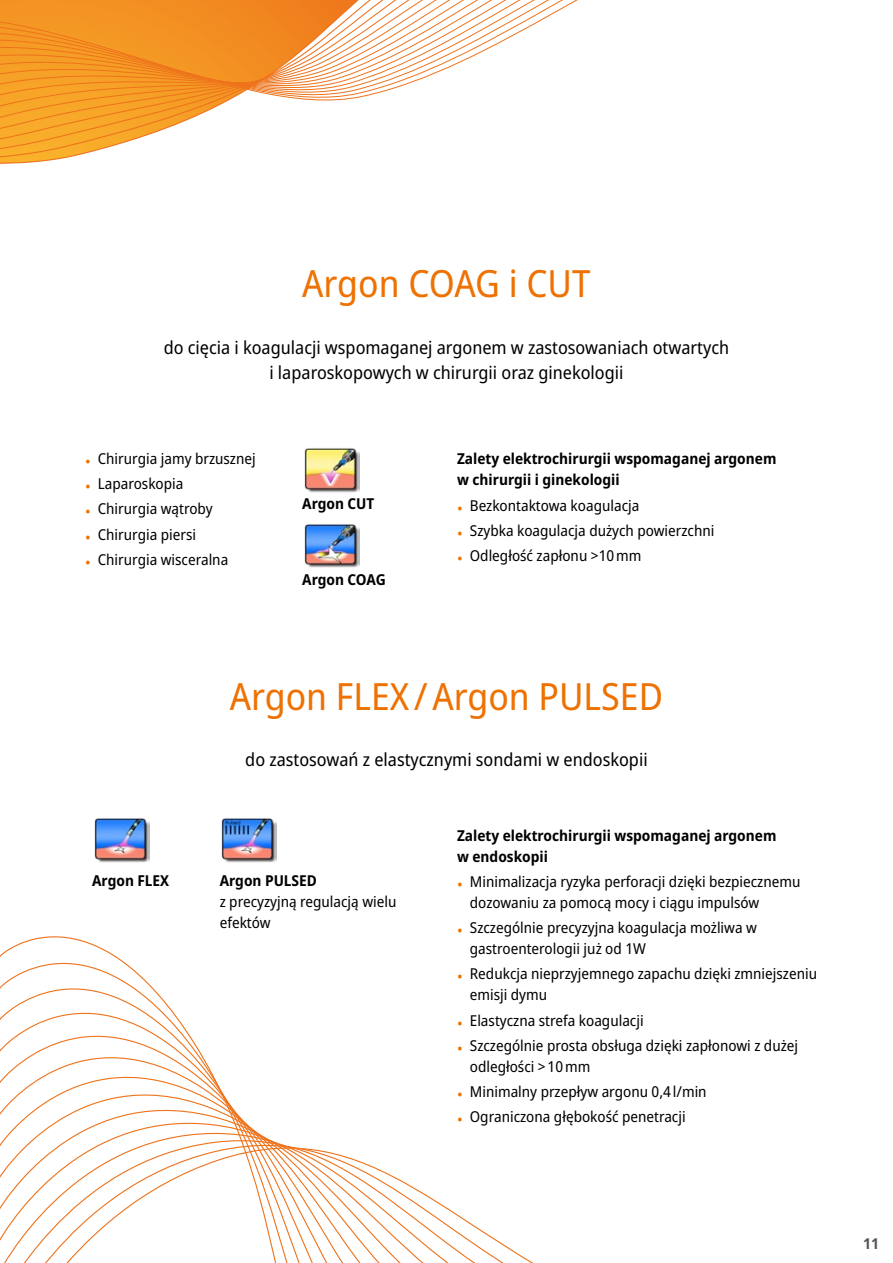
<style>
.page{position:relative;width:893px;height:1263px;background:#fff}
.page>*{position:absolute;margin:0;border:0;box-sizing:border-box;transform-origin:0 0}
.t1{font:semi-condensed 37.5px "Noto Sans";color:#ee7203}
.t2{font:semi-condensed 18px/25.5px "Noto Sans";color:#000;text-align:center}
.t3{font:semi-condensed 15px/21px "Noto Sans";color:#000}
.t4{font:700 semi-condensed 15px/21.6px "Noto Sans";color:#000}
.t5{font:700 semi-condensed 15px "Noto Sans";color:#575756}
.s1{color:#ee7203}
</style>
<div class="page">
<svg style="left:0;top:0;width:578px;height:164px"></svg>
<svg style="left:0;top:936px;width:534px;height:327px"></svg>
<img style="left:304px;top:448px;width:55px;height:45px">
<img style="left:304px;top:524px;width:55px;height:44px">
<img style="left:94px;top:818px;width:55px;height:45px">
<img style="left:222px;top:818px;width:55px;height:45px">
<h1 class="t1" style="left:302px;top:257px;width:290px">Argon COAG i CUT</h1>
<p class="t2" style="left:164px;top:335px;width:567px">do cięcia i koagulacji wspomaganej argonem w zastosowaniach otwartych i laparoskopowych w chirurgii oraz ginekologii</p>
<p class="t3" style="left:85px;top:448px;width:172px"><span class="s1">•</span> Chirurgia jamy brzusznej</p>
<p class="t3" style="left:85px;top:474px;width:100px"><span class="s1">•</span> Laparoskopia</p>
<p class="t3" style="left:85px;top:499px;width:129px"><span class="s1">•</span> Chirurgia wątroby</p>
<p class="t3" style="left:85px;top:524px;width:113px"><span class="s1">•</span> Chirurgia piersi</p>
<p class="t3" style="left:85px;top:549px;width:145px"><span class="s1">•</span> Chirurgia wisceralna</p>
<p class="t4" style="left:302px;top:493px;width:74px">Argon CUT</p>
<p class="t4" style="left:302px;top:569px;width:85px">Argon COAG</p>
<p class="t4" style="left:457px;top:448px;width:321px">Zalety elektrochirurgii wspomaganej argonem w chirurgii i ginekologii</p>
<p class="t3" style="left:457px;top:495px;width:184px"><span class="s1">•</span> Bezkontaktowa koagulacja</p>
<p class="t3" style="left:457px;top:520px;width:259px"><span class="s1">•</span> Szybka koagulacja dużych powierzchni</p>
<p class="t3" style="left:457px;top:546px;width:186px"><span class="s1">•</span> Odległość zapłonu &gt;10mm</p>
<h1 class="t1" style="left:230px;top:670px;width:435px">Argon FLEX/Argon PULSED</h1>
<p class="t4" style="left:92px;top:870px;width:79px">Argon FLEX</p>
<p class="t2" style="left:245px;top:747px;width:404px">do zastosowań z elastycznymi sondami w endoskopii</p>
<p class="t4" style="left:220px;top:870px;width:99px">Argon PULSED</p>
<p class="t3" style="left:220px;top:891px;width:178px">z precyzyjną regulacją wielu efektów</p>
<p class="t4" style="left:457px;top:825px;width:321px;line-height:21px">Zalety elektrochirurgii wspomaganej argonem w endoskopii</p>
<p class="t3" style="left:470px;top:871px;width:332px;text-indent:-13px"><span class="s1">•</span> Minimalizacja ryzyka perforacji dzięki bezpiecznemu dozowaniu za pomocą mocy i ciągu impulsów</p>
<p class="t3" style="left:470px;top:917px;width:289px;text-indent:-13px"><span class="s1">•</span> Szczególnie precyzyjna koagulacja możliwa w gastroenterologii już od 1W</p>
<p class="t3" style="left:470px;top:964px;width:349px;text-indent:-13px"><span class="s1">•</span> Redukcja nieprzyjemnego zapachu dzięki zmniejszeniu emisji dymu</p>
<p class="t3" style="left:457px;top:1010px;width:188px"><span class="s1">•</span> Elastyczna strefa koagulacji</p>
<p class="t3" style="left:470px;top:1035px;width:330px;text-indent:-13px"><span class="s1">•</span> Szczególnie prosta obsługa dzięki zapłonowi z dużej odległości &gt;10mm</p>
<p class="t3" style="left:457px;top:1081px;width:251px"><span class="s1">•</span> Minimalny przepływ argonu 0,4l/min</p>
<p class="t3" style="left:457px;top:1107px;width:230px"><span class="s1">•</span> Ograniczona głębokość penetracji</p>
<p class="t5" style="left:863px;top:1232px;width:18px">11</p>
</div>
